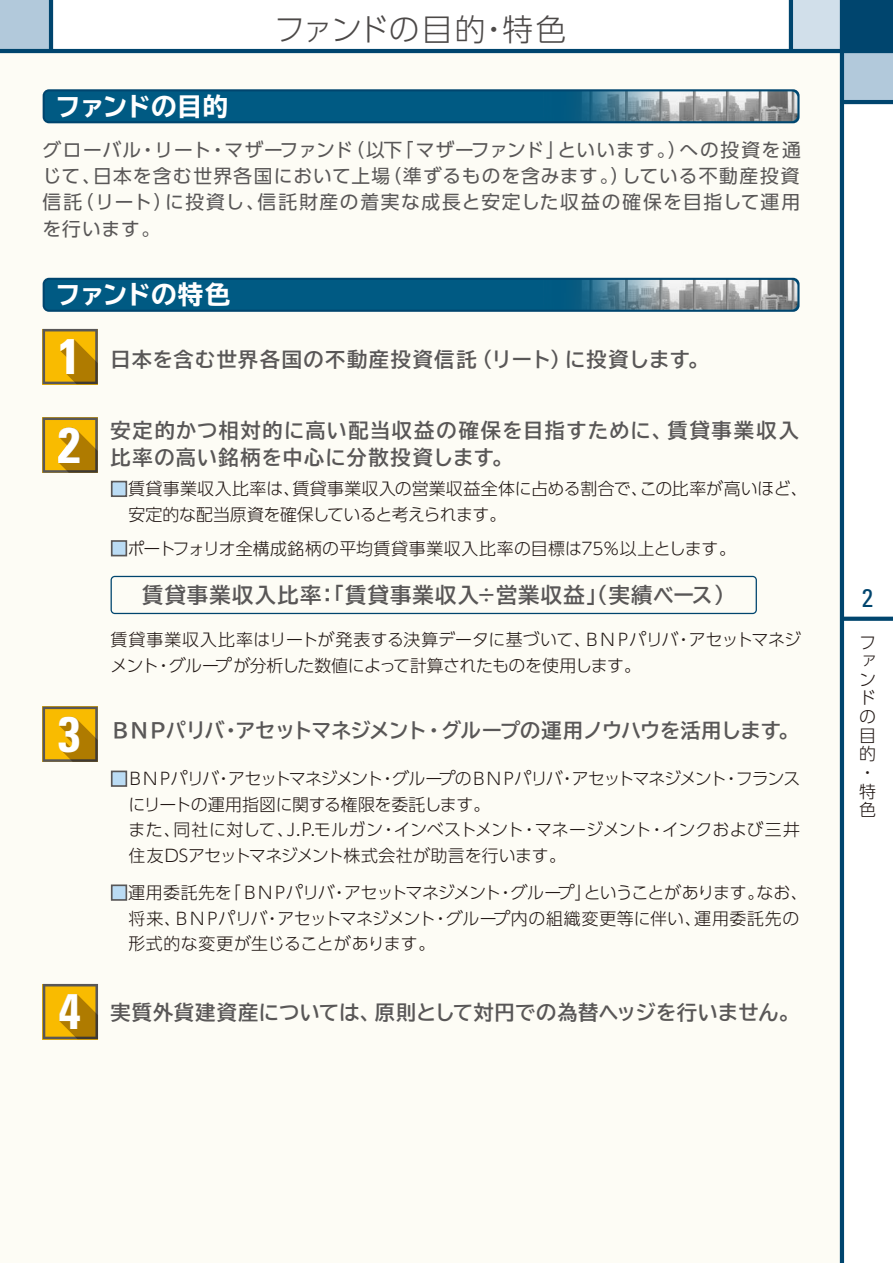
<style>
.page{position:relative;width:893px;height:1263px;background:#fff}
.page>*{position:absolute;margin:0;border:0;box-sizing:border-box;transform-origin:0 0}
.t1{font:700 condensed 49.95px "Univers";color:#fff}
.t2{font:300 30.75px "UD Shin Go Pro";letter-spacing:.005em;color:#4c4948}
.t3{font:700 expanded 25.5px "TBUD Go Std";letter-spacing:-.025em;color:#fff}
.t4{font:condensed 25.5px "Univers";color:#00456e}
.t5{font:700 21.3px "TBUD Go Std";letter-spacing:.06em;color:#595757}
.t6{font:700 20.25px "TBUD Go Std";letter-spacing:-.04em;color:#595757}
.t7{font:700 20.25px "TBUD Go Std";letter-spacing:.015em;color:#595757}
.t8{font:700 20.25px "TBUD Go Std";letter-spacing:.07em;color:#595757}
.t9{font:700 20.25px "TBUD Go Std";letter-spacing:.06em;color:#595757}
.t10{font:700 20.25px "TBUD Go Std";letter-spacing:.04em;color:#595757}
.t11{font:18.75px/26.2px "UD Shin Go Pro";letter-spacing:.08em;color:#595757;text-align:justify}
.t12{font:300 16.95px/18.6px "UD Shin Go Pro";letter-spacing:-.02em;color:#221815}
.t13{font:300 16.95px "UD Shin Go Pro";letter-spacing:.01em;color:#221815}
.s1{color:#bbdcf4}
</style>
<div class="page">
<div style="left:0;top:0;width:51px;height:51px;background:#b2c9db"></div>
<div style="left:842px;top:0;width:51px;height:51px;background:#00456e"></div>
<div style="left:842px;top:51px;width:51px;height:51px;background:#b2c9db"></div>
<div style="left:791px;top:0;width:51px;height:51px;background:#d1dfea"></div>
<svg style="left:844px;top:617px;width:49px;height:4px"></svg>
<div style="left:0;top:51px;width:842px;height:1212px;background:#fdfcf5"></div>
<hr style="left:840px;top:0;width:4px;height:1263px;background:#00456e">
<hr style="left:0;top:49px;width:893px;height:4px;background:#00456e">
<hr style="left:842px;top:100px;width:51px;height:4px;background:#00456e">
<hr style="left:49px;top:0;width:4px;height:51px;background:#00456e">
<hr style="left:789px;top:0;width:4px;height:51px;background:#00456e">
<svg style="left:43px;top:89px;width:756px;height:34px;background:#035981"></svg>
<img style="left:543px;top:91px;width:254px;height:30px">
<svg style="left:43px;top:278px;width:756px;height:34px;background:#025880"></svg>
<img style="left:543px;top:280px;width:254px;height:30px">
<svg style="left:43px;top:329px;width:55px;height:55px;background:#ca990d"></svg>
<div style="left:111px;top:481px;width:16px;height:16px;border:2px solid #595757"></div>
<div style="left:111px;top:540px;width:16px;height:16px;border:2px solid #595757"></div>
<svg style="left:43px;top:417px;width:55px;height:56px;background:#c1910c"></svg>
<svg style="left:43px;top:706px;width:55px;height:56px;background:#c3920d"></svg>
<div style="left:111px;top:770px;width:16px;height:17px;border:2px solid #595757"></div>
<div style="left:111px;top:884px;width:16px;height:17px;border:2px solid #595757"></div>
<svg style="left:43px;top:984px;width:55px;height:55px;background:#c0900d"></svg>
<svg style="left:111px;top:576px;width:646px;height:38px"></svg>
<h3 class="t3" style="left:55px;top:92px;width:175px">ファンドの目的</h3>
<h2 class="t2" style="left:274px;top:4px;width:294px">ファンドの目的・特色</h2>
<p class="t11" style="left:43px;top:136px;width:760px">グローバル・リート・マザーファンド（以下「マザーファンド」といいます。）への投資を通じて、日本を含む世界各国において上場（準ずるものを含みます。）している不動産投資信託（リート）に投資し、信託財産の着実な成長と安定した収益の確保を目指して運用を行います。</p>
<h3 class="t3" style="left:55px;top:281px;width:177px">ファンドの特色</h3>
<h1 class="t1" style="left:58px;top:326px;width:24px">1</h1>
<p class="t9" style="left:111px;top:343px;width:599px">日本を含む世界各国の不動産投資信託（リート）に投資します。</p>
<h1 class="t1" style="left:58px;top:414px;width:24px">2</h1>
<h1 class="t1" style="left:58px;top:703px;width:24px">3</h1>
<p class="t8" style="left:111px;top:414px;width:690px">安定的かつ相対的に高い配当収益の確保を目指すために、賃貸事業収入</p>
<p class="t10" style="left:111px;top:441px;width:403px">比率の高い銘柄を中心に分散投資します。</p>
<p class="t12" style="left:129px;top:475px;width:681px;line-height:25.5px;text-indent:-18px"><span class="s1">■</span>賃貸事業収入比率は、賃貸事業収入の営業収益全体に占める割合で、この比率が高いほど、安定的な配当原資を確保していると考えられます。</p>
<p class="t13" style="left:111px;top:535px;width:627px"><span class="s1">■</span>ポートフォリオ全構成銘柄の平均賃貸事業収入比率の目標は75％以上とします。</p>
<p class="t5" style="left:142px;top:578px;width:594px">賃貸事業収入比率：「賃貸事業収入÷営業収益」（実績ベース）</p>
<p class="t12" style="left:111px;top:626px;width:692px;line-height:25.5px">賃貸事業収入比率はリートが発表する決算データに基づいて、ＢＮＰパリバ・アセットマネジメント・グループが分析した数値によって計算されたものを使用します。</p>
<p class="t6" style="left:111px;top:713px;width:690px">ＢＮＰパリバ・アセットマネジメント・グループの運用ノウハウを活用します。</p>
<p class="t12" style="left:129px;top:765px;width:673px;line-height:25.5px;text-indent:-18px"><span class="s1">■</span>ＢＮＰパリバ・アセットマネジメント・グループのＢＮＰパリバ・アセットマネジメント・フランスにリートの運用指図に関する権限を委託します。<br>また、同社に対して、J.P.モルガン・インベストメント・マネージメント・インクおよび三井住友DSアセットマネジメント株式会社が助言を行います。</p>
<p class="t12" style="left:129px;top:879px;width:681px;line-height:25.5px;text-indent:-18px"><span class="s1">■</span>運用委託先を「ＢＮＰパリバ・アセットマネジメント・グループ」ということがあります。なお、将来、ＢＮＰパリバ・アセットマネジメント・グループ内の組織変更等に伴い、運用委託先の形式的な変更が生じることがあります。</p>
<h1 class="t1" style="left:58px;top:981px;width:24px">4</h1>
<p class="t7" style="left:111px;top:995px;width:690px">実質外貨建資産については、原則として対円での為替ヘッジを行いません。</p>
<h3 class="t4" style="left:862px;top:582px;width:13px">2</h3>
<p class="t12" style="left:859px;top:632px;width:18px">ファンドの目的・特色</p>
</div>
